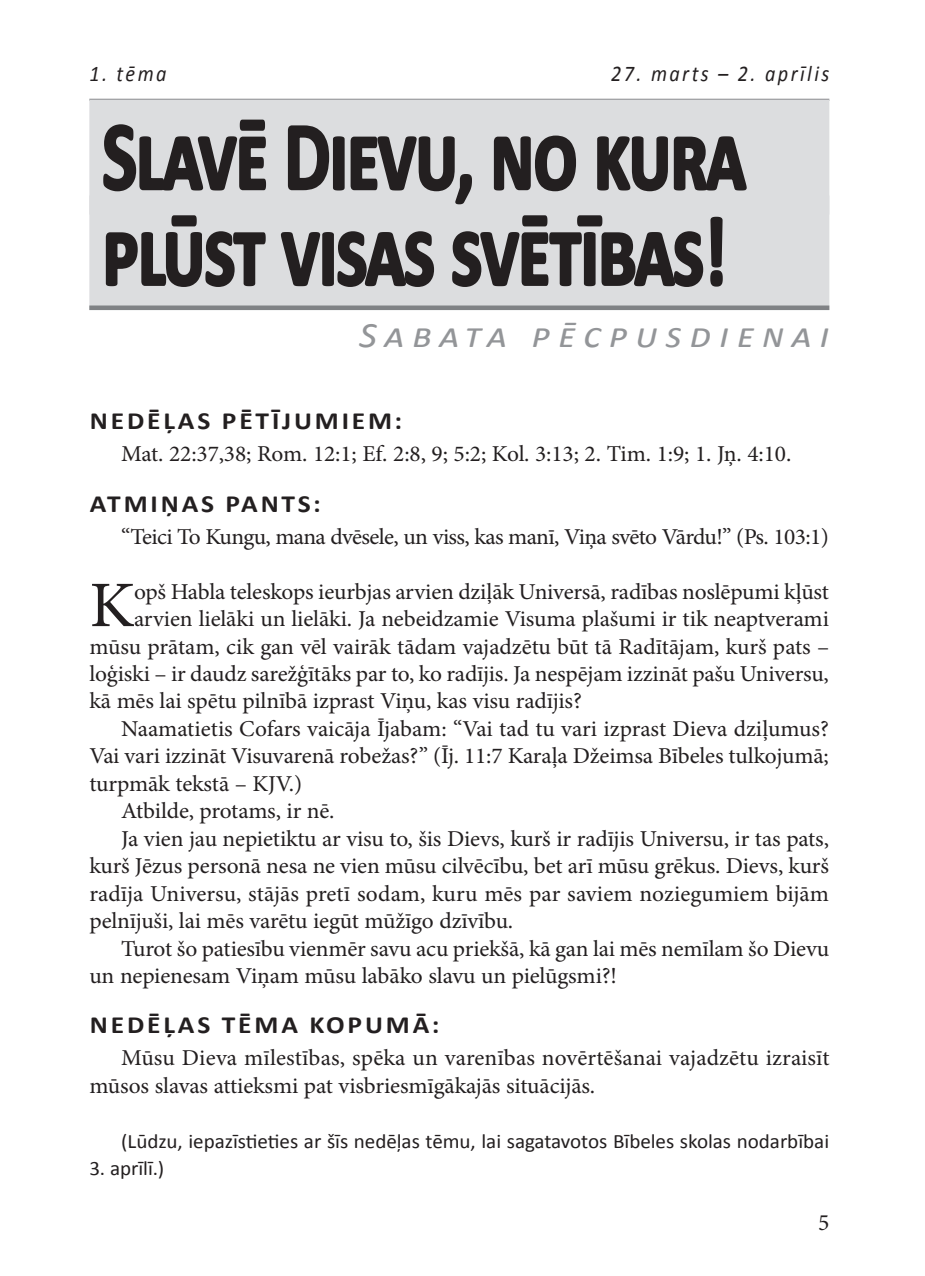
<style>
.page{position:relative;width:925px;height:1276px;background:#fff}
.page>*{position:absolute;margin:0;border:0;box-sizing:border-box;transform-origin:0 0}
.t1{font:700 99px/95.6px "Calibri";letter-spacing:-.02em;color:#231f20;scale:.75 1}
.t2{font:65.02px "Minion Pro";color:#231f20}
.t3{font:italic 36px "Calibri";letter-spacing:.2em;color:#939598;scale:1.1 1}
.t4{font:700 24.75px "Calibri";letter-spacing:.105em;color:#231f20;scale:1.11 1}
.t5{font:23.4px "Minion Pro";color:#231f20}
.t6{font:22.72px/27.4px "Minion Pro";letter-spacing:-.005em;color:#231f20}
.t7{font:22.72px "Minion Pro";letter-spacing:-.03em;color:#231f20}
.t8{font:italic 22.5px "Calibri";letter-spacing:.12em;color:#231f20;scale:.9 1}
.t9{font:20.47px "Calibri";color:#231f20}
</style>
<div class="page">
<hr style="left:89px;top:99px;width:740px;height:2px;background:#939598">
<div style="left:89px;top:100px;width:740px;height:115px;background:#dcdddf"></div>
<div style="left:89px;top:195px;width:740px;height:115px;background:#dcdddf"></div>
<div style="left:89px;top:305px;width:740px;height:5px;background:#808285"></div>
<svg style="left:103px;top:119px;width:164px;height:73px"></svg>
<svg style="left:287px;top:125px;width:185px;height:80px"></svg>
<svg style="left:493px;top:135px;width:84px;height:57px"></svg>
<svg style="left:597px;top:136px;width:150px;height:56px"></svg>
<svg style="left:105px;top:215px;width:161px;height:72px"></svg>
<svg style="left:280px;top:231px;width:155px;height:56px"></svg>
<svg style="left:450px;top:215px;width:274px;height:96px"></svg>
<p class="t8" style="left:89px;top:59px;width:87px">1. tēma</p>
<p class="t8" style="left:611px;top:59px;width:244px">27. marts – 2. aprīlis</p>
<h1 class="t1" style="left:102px;top:104px;width:860px">Slavē Dievu, no kura plūst visas svētības!</h1>
<h3 class="t3" style="left:359px;top:313px;width:429px">Sabata pēcpusdienai</h3>
<p class="t4" style="left:90px;top:406px;width:283px">NEDĒĻAS PĒTĪJUMIEM:</p>
<p class="t6" style="left:121px;top:440px;width:671px">Mat. 22:37,38; Rom. 12:1; Ef. 2:8, 9; 5:2; Kol. 3:13; 2. Tim. 1:9; 1. Jņ. 4:10.</p>
<p class="t4" style="left:90px;top:488px;width:210px">ATMIŅAS PANTS:</p>
<p class="t7" style="left:121px;top:521px;width:709px">“Teici To Kungu, mana dvēsele, un viss, kas manī, Viņa svēto Vārdu!” (Ps. 103:1)</p>
<h2 class="t2" style="left:89px;top:562px;width:47px">K</h2>
<p class="t6" style="left:134px;top:578px;width:696px">opš Habla teleskops ieurbjas arvien dziļāk Universā, radības noslēpumi kļūst</p>
<p class="t6" style="left:134px;top:605px;width:696px">arvien lielāki un lielāki. Ja nebeidzamie Visuma plašumi ir tik neaptverami</p>
<p class="t6" style="left:89px;top:633px;width:741px">mūsu prātam, cik gan vēl vairāk tādam vajadzētu būt tā Radītājam, kurš pats –</p>
<p class="t6" style="left:89px;top:660px;width:741px">loģiski – ir daudz sarežģītāks par to, ko radījis. Ja nespējam izzināt pašu Universu,</p>
<p class="t6" style="left:89px;top:687px;width:494px">kā mēs lai spētu pilnībā izprast Viņu, kas visu radījis?</p>
<p class="t6" style="left:121px;top:715px;width:709px">Naamatietis Cofars vaicāja Ījabam: “Vai tad tu vari izprast Dieva dziļumus?</p>
<p class="t6" style="left:89px;top:742px;width:741px">Vai vari izzināt Visuvarenā robežas?” (Īj. 11:7 Karaļa Džeimsa Bībeles tulkojumā;</p>
<p class="t6" style="left:89px;top:770px;width:214px">turpmāk tekstā – KJV.)</p>
<p class="t6" style="left:121px;top:797px;width:215px">Atbilde, protams, ir nē.</p>
<p class="t6" style="left:121px;top:825px;width:709px">Ja vien jau nepietiktu ar visu to, šis Dievs, kurš ir radījis Universu, ir tas pats,</p>
<p class="t6" style="left:89px;top:852px;width:741px">kurš Jēzus personā nesa ne vien mūsu cilvēcību, bet arī mūsu grēkus. Dievs, kurš</p>
<p class="t6" style="left:89px;top:880px;width:741px">radīja Universu, stājās pretī sodam, kuru mēs par saviem noziegumiem bijām</p>
<p class="t6" style="left:89px;top:907px;width:425px">pelnījuši, lai mēs varētu iegūt mūžīgo dzīvību.</p>
<p class="t6" style="left:121px;top:934px;width:709px">Turot šo patiesību vienmēr savu acu priekšā, kā gan lai mēs nemīlam šo Dievu</p>
<p class="t6" style="left:89px;top:962px;width:529px">un nepienesam Viņam mūsu labāko slavu un pielūgsmi?!</p>
<p class="t4" style="left:90px;top:1010px;width:316px">NEDĒĻAS TĒMA KOPUMĀ:</p>
<p class="t6" style="left:89px;top:1044px;width:742px;text-indent:32px">Mūsu Dieva mīlestības, spēka un varenības novērtēšanai vajadzētu izraisīt mūsos slavas attieksmi pat visbriesmīgākajās situācijās.</p>
<p class="t9" style="left:121px;top:1128px;width:709px">(Lūdzu, iepazīstieties ar šīs nedēļas tēmu, lai sagatavotos Bībeles skolas nodarbībai</p>
<p class="t9" style="left:89px;top:1155px;width:76px">3. aprīlī.)</p>
<p class="t5" style="left:818px;top:1207px;width:13px">5</p>
</div>
